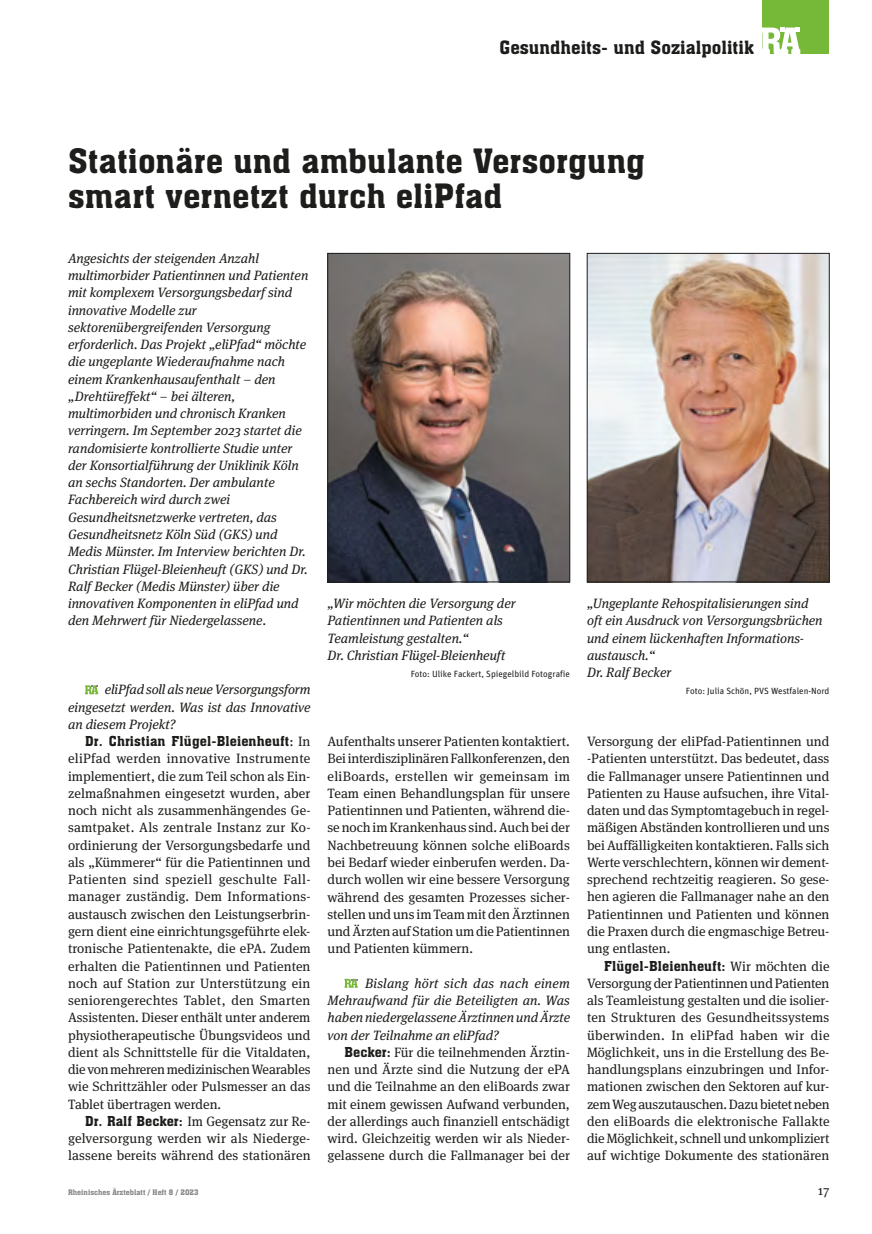
<style>
.page{position:relative;width:872px;height:1234px;background:#fff}
.page>*{position:absolute;margin:0;border:0;box-sizing:border-box;transform-origin:0 0}
.t1{font:33px/34.5px "Aachen BT";color:#1d1d1b}
.t2{font:18px "Aachen BT";color:#1d1d1b}
.t3{font:13.5px/17.2px "Meta Serif Pro";color:#1d1d1b;text-align:justify}
.t4{font:italic 13.5px/17.2px "Meta Serif Pro";color:#1d1d1b}
.t5{font:13.5px "Aachen BT";letter-spacing:.01em;color:#1d1d1b}
.t6{font:9px "Unit Pro";color:#1d1d1b}
.t7{font:7.5px "Aachen BT";color:#878787}
.s1{font-family:"Meta Serif Pro"}
.s2{font-family:"Aachen BT"}
</style>
<div class="page">
<div style="left:762px;top:0;width:67px;height:54px;background:#76b837"></div>
<svg style="left:762px;top:28px;width:38px;height:26px"></svg>
<svg style="left:344px;top:978px;width:14px;height:9px"></svg>
<svg style="left:85px;top:685px;width:13px;height:9px"></svg>
<img style="left:329px;top:255px;width:239px;height:325px">
<div style="left:327px;top:253px;width:243px;height:329px;border:1px solid #1d1d1b"></div>
<img style="left:589px;top:255px;width:238px;height:325px">
<div style="left:587px;top:253px;width:242px;height:329px;border:1px solid #1d1d1b"></div>
<h2 class="t2" style="left:499px;top:36px;width:256px">Gesundheits- und Sozialpolitik</h2>
<h1 class="t1" style="left:68px;top:144px;width:578px">Stationäre und ambulante Versorgung smart vernetzt durch eliPfad</h1>
<p class="t4" style="left:68px;top:249px;width:242px">Angesichts der steigenden Anzahl multimorbider Patientinnen und Patienten mit komplexem Versorgungsbedarf sind innovative Modelle zur sektorenübergreifenden Versorgung erforderlich. Das Projekt „eliPfad“ möchte die ungeplante Wiederaufnahme nach einem Krankenhausaufenthalt – den „Drehtüreffekt“ – bei älteren, multimorbiden und chronisch Kranken verringern. Im September 2023 startet die randomisierte kontrollierte Studie unter der Konsortialführung der Uniklinik Köln an sechs Standorten. Der ambulante Fachbereich wird durch zwei Gesundheitsnetzwerke vertreten, das Gesundheitsnetz Köln Süd (GKS) und Medis Münster. Im Interview berichten Dr.<br>Christian Flügel-Bleienheuft (GKS) und Dr.<br>Ralf Becker (Medis Münster) über die innovativen Komponenten in eliPfad und den Mehrwert für Niedergelassene.</p>
<p class="t4" style="left:68px;top:680px;width:244px;text-align:justify;text-indent:37px">eliPfad soll als neue Versorgungsform eingesetzt werden. Was ist das Innovative an diesem Projekt?</p>
<p class="t5" style="left:85px;top:732px;width:227px">Dr. Christian Flügel-Bleienheuft<span class="s1">: In</span></p>
<p class="t3" style="left:68px;top:749px;width:244px">eliPfad werden innovative Instrumente implementiert, die zum Teil schon als Ein&shy;zelmaßnahmen eingesetzt wurden, aber noch nicht als zusammenhängendes Ge&shy;samtpaket. Als zentrale Instanz zur Ko&shy;ordinierung der Versorgungsbedarfe und als „Kümmerer“ für die Patientinnen und Patienten sind speziell geschulte Fall&shy;manager zuständig. Dem Informations&shy;austausch zwischen den Leistungserbrin&shy;gern dient eine einrichtungsgeführte elek&shy;tronische Patientenakte, die ePA. Zudem erhalten die Patientinnen und Patienten noch auf Station zur Unterstützung ein seniorengerechtes Tablet, den Smarten Assistenten. Dieser enthält unter anderem physiotherapeutische Übungsvideos und dient als Schnittstelle für die Vitaldaten, die von mehreren medizinischen Wearables wie Schrittzähler oder Pulsmesser an das Tablet übertragen werden.</p>
<p class="t3" style="left:68px;top:1111px;width:244px;text-indent:17px"><span class="s2">Dr. Ralf Becker:</span> Im Gegensatz zur Re&shy;gelversorgung werden wir als Niederge&shy;lassene bereits während des stationären</p>
<p class="t4" style="left:327px;top:594px;width:190px">„Wir möchten die Versorgung der<br>Patientinnen und Patienten als<br>Teamleistung gestalten.“<br>Dr. Christian Flügel-Bleienheuft</p>
<p class="t6" style="left:411px;top:667px;width:161px">Foto: Ulike Fackert, Spiegelbild Fotografie</p>
<p class="t3" style="left:327px;top:732px;width:244px">Aufenthalts unserer Patienten kontaktiert.<br>Bei interdisziplinären Fallkonferenzen, den eliBoards, erstellen wir gemeinsam im Team einen Behandlungsplan für unsere Patientinnen und Patienten, während die&shy;se noch im Krankenhaus sind. Auch bei der Nachbetreuung können solche eliBoards bei Bedarf wieder einberufen werden. Da&shy;durch wollen wir eine bessere Versorgung während des gesamten Prozesses sicher&shy;stellen und uns im Team mit den Ärztinnen und Ärzten auf Station um die Patientinnen und Patienten kümmern.</p>
<p class="t4" style="left:327px;top:973px;width:244px;text-align:justify;text-indent:37px">Bislang hört sich das nach einem Mehraufwand für die Beteiligten an. Was haben niedergelassene Ärztinnen und Ärzte von der Teilnahme an eliPfad?</p>
<p class="t3" style="left:327px;top:1042px;width:244px;text-indent:17px"><span class="s2">Becker:</span> Für die teilnehmenden Ärztin&shy;nen und Ärzte sind die Nutzung der ePA und die Teilnahme an den eliBoards zwar mit einem gewissen Aufwand verbunden, der allerdings auch finanziell entschädigt wird. Gleichzeitig werden wir als Nieder&shy;gelassene durch die Fallmanager bei der</p>
<p class="t4" style="left:587px;top:594px;width:237px">„Ungeplante Rehospitalisierungen sind oft ein Ausdruck von Versorgungsbrüchen und einem lückenhaften Informations&shy;austausch.“<br>Dr. Ralf Becker</p>
<p class="t6" style="left:686px;top:684px;width:145px">Foto: Julia Schön, PVS Westfalen-Nord</p>
<p class="t3" style="left:587px;top:732px;width:244px">Versorgung der eliPfad-Patientinnen und -Patienten unterstützt. Das bedeutet, dass die Fallmanager unsere Patientinnen und Patienten zu Hause aufsuchen, ihre Vital&shy;daten und das Symptomtagebuch in regel&shy;mäßigen Abständen kontrollieren und uns bei Auffälligkeiten kontaktieren. Falls sich Werte verschlechtern, können wir dement&shy;sprechend rechtzeitig reagieren. So gese&shy;hen agieren die Fallmanager nahe an den Patientinnen und Patienten und können die Praxen durch die engmaschige Betreu&shy;ung entlasten.</p>
<p class="t5" style="left:604px;top:956px;width:227px">Flügel-Bleienheuft: <span class="s1">Wir möchten die</span></p>
<p class="t3" style="left:587px;top:973px;width:244px">Versorgung der Patientinnen und Patienten als Teamleistung gestalten und die isolier&shy;ten Strukturen des Gesundheitssystems überwinden. In eliPfad haben wir die Möglichkeit, uns in die Erstellung des Be&shy;handlungsplans einzubringen und Infor&shy;mationen zwischen den Sektoren auf kur&shy;zem Weg auszutauschen. Dazu bietet neben den eliBoards die elektronische Fallakte die Möglichkeit, schnell und unkompliziert auf wichtige Dokumente des stationären</p>
<p class="t7" style="left:68px;top:1187px;width:132px">Rheinisches Ärzteblatt / Heft 8 / 2023</p>
<p class="t3" style="left:817px;top:1180px;width:13px">17</p>
</div>
